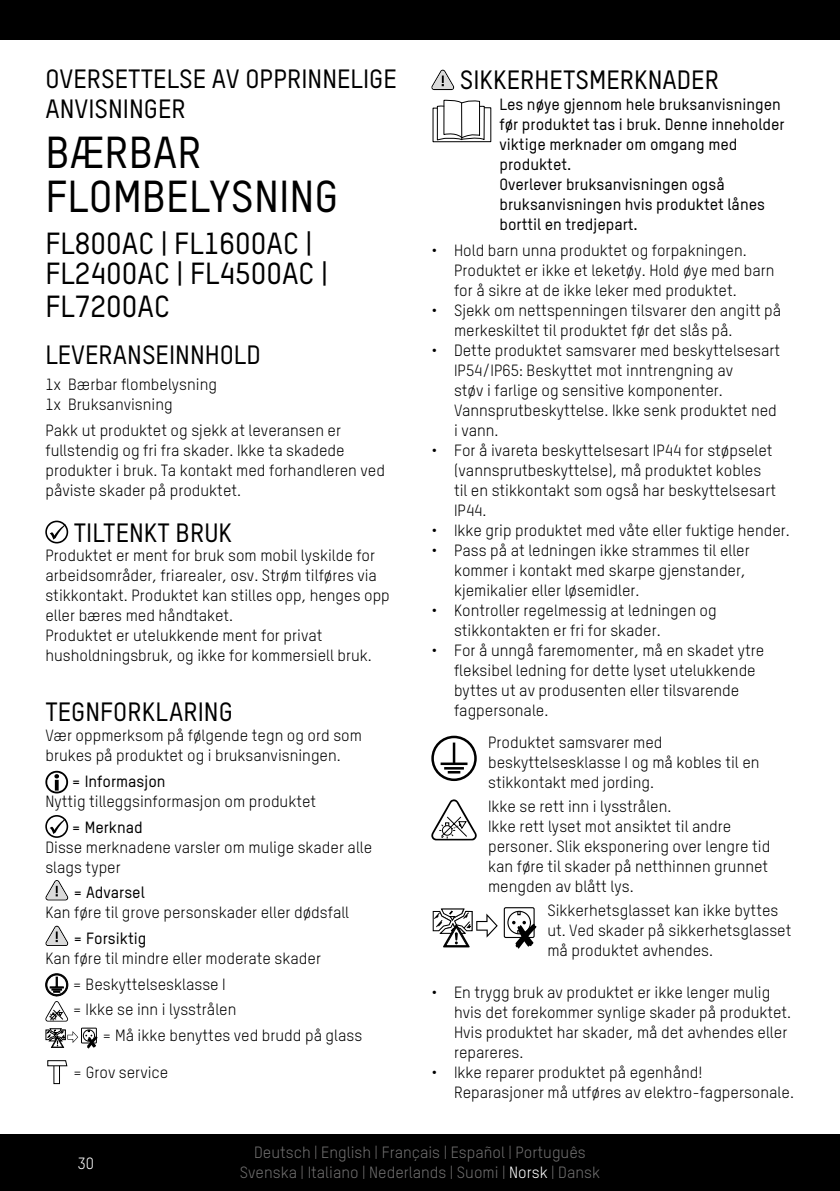
<style>
.page{position:relative;width:840px;height:1191px;background:#fff}
.page>*{position:absolute;margin:0;border:0;box-sizing:border-box;transform-origin:0 0}
.t1{font:500 44px/44px "TSTARPRO";color:#000}
.t2{font:500 30px/30px "TSTARPRO";color:#000}
.t3{font:500 26px/30px "TSTARPRO";color:#000}
.t4{font:16px/20px "TSTARPRO";color:#000}
.t5{font:500 16px/20px "TSTARPRO";color:#000}
.t6{font:16px/20px "TSTARPRO";color:#706f6f;text-align:center}
.t7{font:16px "TSTARPRO";color:#fff}
.s1{color:#fff}
</style>
<div class="page">
<div style="left:0;top:0;width:839px;height:40px;background:#000"></div>
<div style="left:0;top:1134px;width:839px;height:57px;background:#000"></div>
<svg style="left:45px;top:521px;width:23px;height:22px"></svg>
<svg style="left:45px;top:771px;width:23px;height:22px"></svg>
<svg style="left:45px;top:815px;width:23px;height:22px"></svg>
<svg style="left:45px;top:880px;width:23px;height:20px"></svg>
<svg style="left:45px;top:925px;width:23px;height:21px"></svg>
<svg style="left:45px;top:973px;width:23px;height:48px"></svg>
<svg style="left:46px;top:1028px;width:32px;height:20px"></svg>
<div style="left:81px;top:1027px;width:16px;height:16px;border:1px solid #000"></div>
<div style="left:83px;top:1029px;width:12px;height:12px;border:1px solid #000;border-radius:50%"></div>
<svg style="left:85px;top:1029px;width:12px;height:19px"></svg>
<svg style="left:47px;top:1060px;width:21px;height:6px"></svg>
<div style="left:53px;top:1065px;width:7px;height:19px;border:1px solid #000"></div>
<svg style="left:431px;top:70px;width:23px;height:20px"></svg>
<svg style="left:432px;top:99px;width:59px;height:44px"></svg>
<svg style="left:431px;top:735px;width:45px;height:46px"></svg>
<svg style="left:431px;top:799px;width:46px;height:41px"></svg>
<svg style="left:432px;top:908px;width:65px;height:39px"></svg>
<svg style="left:504px;top:907px;width:30px;height:30px"></svg>
<div style="left:503px;top:907px;width:31px;height:31px;border:1px solid #000"></div>
<div style="left:507px;top:910px;width:23px;height:24px;border:1px solid #000;border-radius:50%"></div>
<svg style="left:517px;top:910px;width:3px;height:5px"></svg>
<svg style="left:511px;top:921px;width:25px;height:27px"></svg>
<h3 class="t3" style="left:45px;top:63px;width:352px">OVERSETTELSE AV OPPRINNELIGE<br>ANVISNINGER</h3>
<h1 class="t1" style="left:45px;top:129px;width:294px">BÆRBAR<br>FLOMBELYSNING</h1>
<h2 class="t2" style="left:45px;top:228px;width:284px">FL800AC | FL1600AC |<br>FL2400AC | FL4500AC |</h2>
<h2 class="t2" style="left:45px;top:291px;width:126px">FL7200AC</h2>
<h3 class="t3" style="left:45px;top:339px;width:217px">LEVERANSEINNHOLD</h3>
<p class="t4" style="left:45px;top:374px;width:173px">1x Bærbar flombelysning<br>1x Bruksanvisning</p>
<p class="t4" style="left:45px;top:420px;width:341px">Pakk ut produktet og sjekk at leveransen er fullstendig og fri fra skader. Ikke ta skadede produkter i bruk. Ta kontakt med forhandleren ved påviste skader på produktet.</p>
<h3 class="t3" style="left:74px;top:517px;width:160px">TILTENKT BRUK</h3>
<p class="t4" style="left:45px;top:545px;width:346px">Produktet er ment for bruk som mobil lyskilde for arbeidsområder, friarealer, osv. Strøm tilføres via stikkontakt. Produktet kan stilles opp, henges opp eller bæres med håndtaket.<br>Produktet er utelukkende ment for privat husholdningsbruk, og ikke for kommersiell bruk.</p>
<h3 class="t3" style="left:45px;top:696px;width:189px">TEGNFORKLARING</h3>
<p class="t4" style="left:45px;top:725px;width:318px">Vær oppmerksom på følgende tegn og ord som brukes på produktet og i bruksanvisningen.</p>
<p class="t5" style="left:72px;top:771px;width:95px">= Informasjon</p>
<p class="t4" style="left:45px;top:791px;width:272px">Nyttig tilleggsinformasjon om produktet</p>
<p class="t5" style="left:72px;top:816px;width:73px">= Merknad</p>
<p class="t4" style="left:45px;top:836px;width:328px">Disse merknadene varsler om mulige skader alle slags typer</p>
<p class="t5" style="left:73px;top:882px;width:73px">= Advarsel</p>
<p class="t4" style="left:45px;top:902px;width:305px">Kan føre til grove personskader eller dødsfall</p>
<p class="t5" style="left:73px;top:928px;width:75px">= Forsiktig</p>
<p class="t4" style="left:72px;top:945px;width:250px;line-height:25.6px;text-indent:-27px">Kan føre til mindre eller moderate skader = Beskyttelsesklasse I<br>= Ikke se inn i lysstrålen</p>
<p class="t4" style="left:102px;top:1025px;width:262px">= Må ikke benyttes ved brudd på glass</p>
<p class="t4" style="left:73px;top:1062px;width:97px">= Grov service</p>
<h3 class="t3" style="left:459px;top:64px;width:261px">SIKKERHETSMERKNADER</h3>
<p class="t5" style="left:499px;top:94px;width:286px">Les nøye gjennom hele bruksanvisningen før produktet tas i bruk. Denne inneholder viktige merknader om omgang med produktet.<br>Overlever bruksanvisningen også bruksanvisningen hvis produktet lånes borttil en tredjepart.</p>
<p class="t4" style="left:454px;top:240px;width:322px;text-indent:-23px">• Hold barn unna produktet og forpakningen.<br>Produktet er ikke et leketøy. Hold øye med barn for å sikre at de ikke leker med produktet.</p>
<p class="t4" style="left:454px;top:300px;width:328px;text-indent:-23px">• Sjekk om nettspenningen tilsvarer den angitt på merkeskiltet til produktet før det slås på.</p>
<p class="t4" style="left:454px;top:340px;width:327px;text-indent:-23px">• Dette produktet samsvarer med beskyttelsesart IP54/IP65: Beskyttet mot inntrengning av<br>støv i farlige og sensitive komponenter.<br>Vannsprutbeskyttelse. Ikke senk produktet ned i vann.</p>
<p class="t4" style="left:454px;top:440px;width:323px;text-indent:-23px">• For å ivareta beskyttelsesart IP44 for støpselet (vannsprutbeskyttelse), må produktet kobles til en stikkontakt som også har beskyttelsesart IP44.</p>
<p class="t4" style="left:431px;top:520px;width:360px">• Ikke grip produktet med våte eller fuktige hender.</p>
<p class="t4" style="left:454px;top:540px;width:297px;text-indent:-23px">• Pass på at ledningen ikke strammes til eller kommer i kontakt med skarpe gjenstander, kjemikalier eller løsemidler.</p>
<p class="t4" style="left:454px;top:600px;width:264px;text-indent:-23px">• Kontroller regelmessig at ledningen og stikkontakten er fri for skader.</p>
<p class="t4" style="left:454px;top:640px;width:312px;text-indent:-23px">• For å unngå faremomenter, må en skadet ytre fleksibel ledning for dette lyset utelukkende byttes ut av produsenten eller tilsvarende fagpersonale.</p>
<p class="t4" style="left:488px;top:732px;width:273px">Produktet samsvarer med beskyttelsesklasse I og må kobles til en stikkontakt med jording.</p>
<p class="t4" style="left:488px;top:796px;width:283px">Ikke se rett inn i lysstrålen.<br>Ikke rett lyset mot ansiktet til andre personer. Slik eksponering over lengre tid kan føre til skader på netthinnen grunnet mengden av blått lys.</p>
<p class="t4" style="left:547px;top:899px;width:245px">Sikkerhetsglasset kan ikke byttes ut. Ved skader på sikkerhetsglasset må produktet avhendes.</p>
<p class="t4" style="left:454px;top:982px;width:338px;text-indent:-23px">• En trygg bruk av produktet er ikke lenger mulig hvis det forekommer synlige skader på produktet.<br>Hvis produktet har skader, må det avhendes eller repareres.</p>
<p class="t4" style="left:454px;top:1062px;width:341px;text-indent:-23px">• Ikke reparer produktet på egenhånd!<br>Reparasjoner må utføres av elektro-fagpersonale.</p>
<p class="t7" style="left:78px;top:1153px;width:18px">30</p>
<p class="t6" style="left:240px;top:1142px;width:361px">Deutsch | English | Français | Español | Português<br>Svenska | Italiano | Nederlands | Suomi | <span class="s1">Norsk</span> | Dansk</p>
</div>
